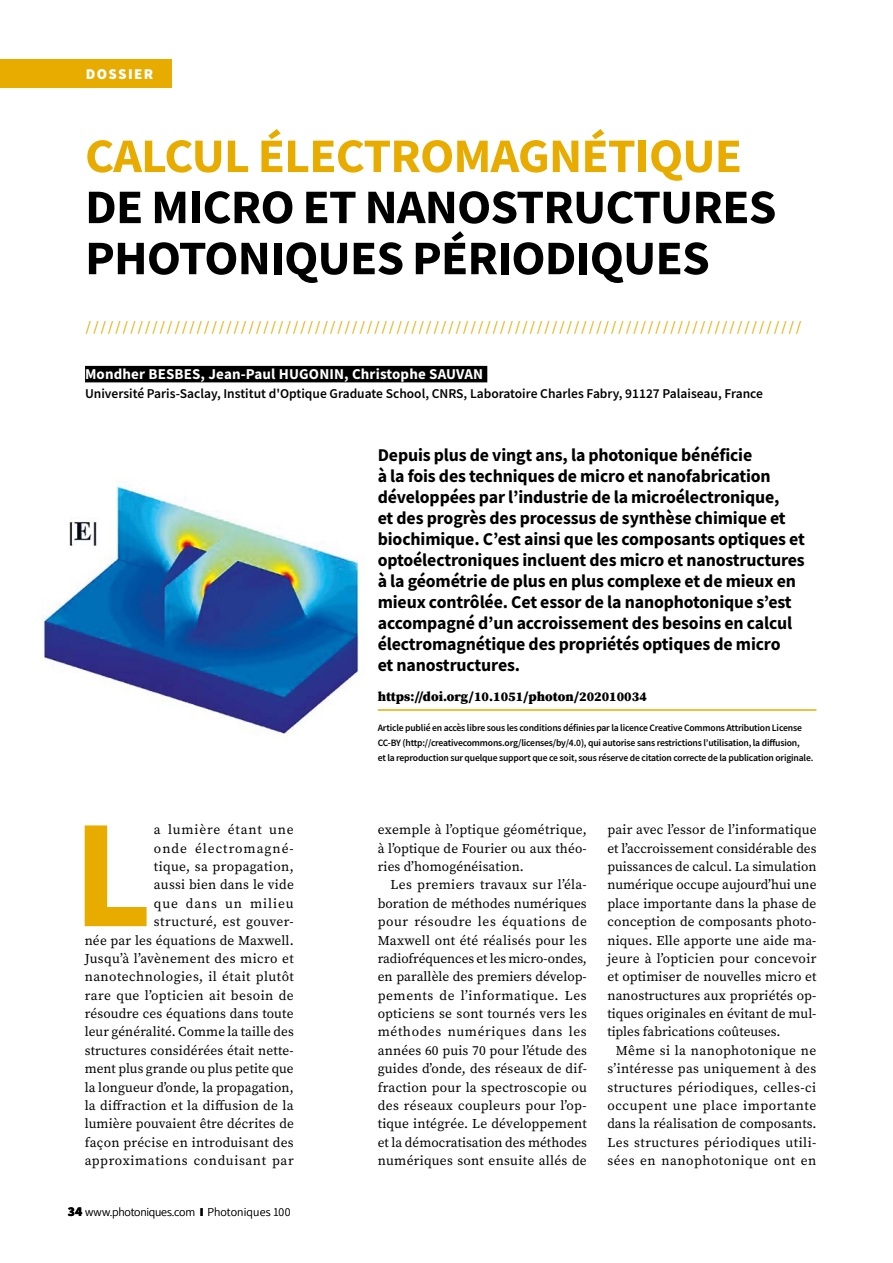
<style>
.page{position:relative;width:893px;height:1263px;background:#fff}
.page>*{position:absolute;margin:0;border:0;box-sizing:border-box;transform-origin:0 0}
.t1{font:700 154.35px "Source Sans Pro";color:#e8ac00}
.t2{font:700 48.15px/51.2px "Source Sans Pro";letter-spacing:-.02em;color:#000;scale:1.04 1}
.t3{font:700 48.15px "Source Sans Pro";letter-spacing:-.02em;color:#e8ac00;scale:1.04 1}
.t4{font:700 18px/21px "Source Sans Pro";letter-spacing:-.01em;color:#000}
.t5{font:18px "Minion Pro";color:#e8ac00}
.t6{font:700 15px "Source Sans Pro";letter-spacing:.01em;color:#fff}
.t7{font:900 15px "Source Sans Pro";letter-spacing:.09em;color:#fff}
.t8{font:13.5px/18.3px "Source Serif Pro";letter-spacing:.015em;color:#000;text-align:justify}
.t9{font:600 13.5px "Source Sans Pro";color:#000}
.t10{font:900 13.5px "Source Serif Pro";color:#000}
.t11{font:900 13.5px "Source Sans Pro";color:#000}
.t12{font:300 12px "Source Sans Pro";color:#000}
.t13{font:600 9.75px/15px "Source Sans Pro";letter-spacing:-.02em;color:#000}
.s1{font-weight:900}
</style>
<div class="page">
<div style="left:0;top:60px;width:171px;height:28px;background:#e8ac00"></div>
<img style="left:41px;top:485px;width:320px;height:251px">
<div style="left:85px;top:366px;width:402px;height:16px;background:#000"></div>
<hr style="left:378px;top:709px;width:438px;height:2px;background:#e8ac00">
<p class="t7" style="left:86px;top:64px;width:69px">DOSSIER</p>
<h2 class="t3" style="left:85px;top:123px;width:633px">CALCUL ÉLECTROMAGNÉTIQUE</h2>
<h2 class="t2" style="left:85px;top:181px;width:666px">DE MICRO ET NANOSTRUCTURES<br>PHOTONIQUES PÉRIODIQUES</h2>
<h3 class="t5" style="left:86px;top:316px;width:718px">/////////////////////////////////////////////////////////////////////////////////////////////////</h3>
<p class="t6" style="left:85px;top:363px;width:400px">Mondher BESBES, Jean-Paul HUGONIN, Christophe SAUVAN</p>
<p class="t9" style="left:85px;top:385px;width:679px">Université Paris-Saclay, Institut d'Optique Graduate School, CNRS, Laboratoire Charles Fabry, 91127 Palaiseau, France</p>
<p class="t4" style="left:378px;top:444px;width:429px">Depuis plus de vingt ans, la photonique bénéficie<br>à la fois des techniques de micro et nanofabrication développées par l’industrie de la microélectronique,<br>et des progrès des processus de synthèse chimique et biochimique. C’est ainsi que les composants optiques et optoélectroniques incluent des micro et nanostructures à la géométrie de plus en plus complexe et de mieux en mieux contrôlée. Cet essor de la nanophotonique s’est accompagné d’un accroissement des besoins en calcul électromagnétique des propriétés optiques de micro<br>et nanostructures.</p>
<p class="t10" style="left:378px;top:687px;width:271px">https://doi.org/10.1051/photon/202010034</p>
<p class="t13" style="left:378px;top:720px;width:437px">Article publié en accès libre sous les conditions définies par la licence Creative Commons Attribution License<br>CC-BY (http://creativecommons.org/licenses/by/4.0), qui autorise sans restrictions l’utilisation, la diffusion,<br>et la reproduction sur quelque support que ce soit, sous réserve de citation correcte de la publication originale.</p>
<p class="t8" style="left:85px;top:821px;width:211px;text-align:right">a lumière étant une<br>onde électromagné-<br>tique, sa propagation,<br>aussi bien dans le vide<br>que dans un milieu<br>structuré, est gouver-<br>née par les équations de Maxwell.<br>Jusqu’à l’avènement des micro et nanotechnologies, il était plutôt rare que l’opticien ait besoin de résoudre ces équations dans toute leur généralité. Comme la taille des structures considérées était nette&shy;ment plus grande ou plus petite que la longueur d’onde, la propagation, la diffraction et la diffusion de la lumière pouvaient être décrites de façon précise en introduisant des approximations conduisant par</p>
<p class="t8" style="left:607px;top:821px;width:211px">pair avec l’essor de l’informatique et l’accroissement considérable des puissances de calcul. La simulation numérique occupe aujourd’hui une place importante dans la phase de conception de composants photo&shy;niques. Elle apporte une aide ma&shy;jeure à l’opticien pour concevoir et optimiser de nouvelles micro et nanostructures aux propriétés op&shy;tiques originales en évitant de mul&shy;tiples fabrications coûteuses.</p>
<p class="t8" style="left:378px;top:821px;width:211px">exemple à l’optique géométrique, à l’optique de Fourier ou aux théo&shy;ries d’homogénéisation.</p>
<p class="t8" style="left:378px;top:876px;width:211px;text-indent:13px">Les premiers travaux sur l’éla&shy;boration de méthodes numériques pour résoudre les équations de Maxwell ont été réalisés pour les radiofréquences et les micro-ondes, en parallèle des premiers dévelop&shy;pements de l’informatique. Les opticiens se sont tournés vers les méthodes numériques dans les années 60 puis 70 pour l’étude des guides d’onde, des réseaux de dif&shy;fraction pour la spectroscopie ou des réseaux coupleurs pour l’op&shy;tique intégrée. Le développement et la démocratisation des méthodes numériques sont ensuite allés de</p>
<h1 class="t1" style="left:73px;top:770px;width:81px">L</h1>
<p class="t8" style="left:607px;top:1041px;width:211px;text-indent:9px">Même si la nanophotonique ne s’intéresse pas uniquement à des structures périodiques, celles-ci occupent une place importante dans la réalisation de composants.<br>Les structures périodiques utili&shy;sées en nanophotonique ont en</p>
<p class="t11" style="left:68px;top:1202px;width:16px">34</p>
<p class="t12" style="left:85px;top:1205px;width:207px">www.photoniques.com <span class="s1">I</span> Photoniques 100</p>
</div>
